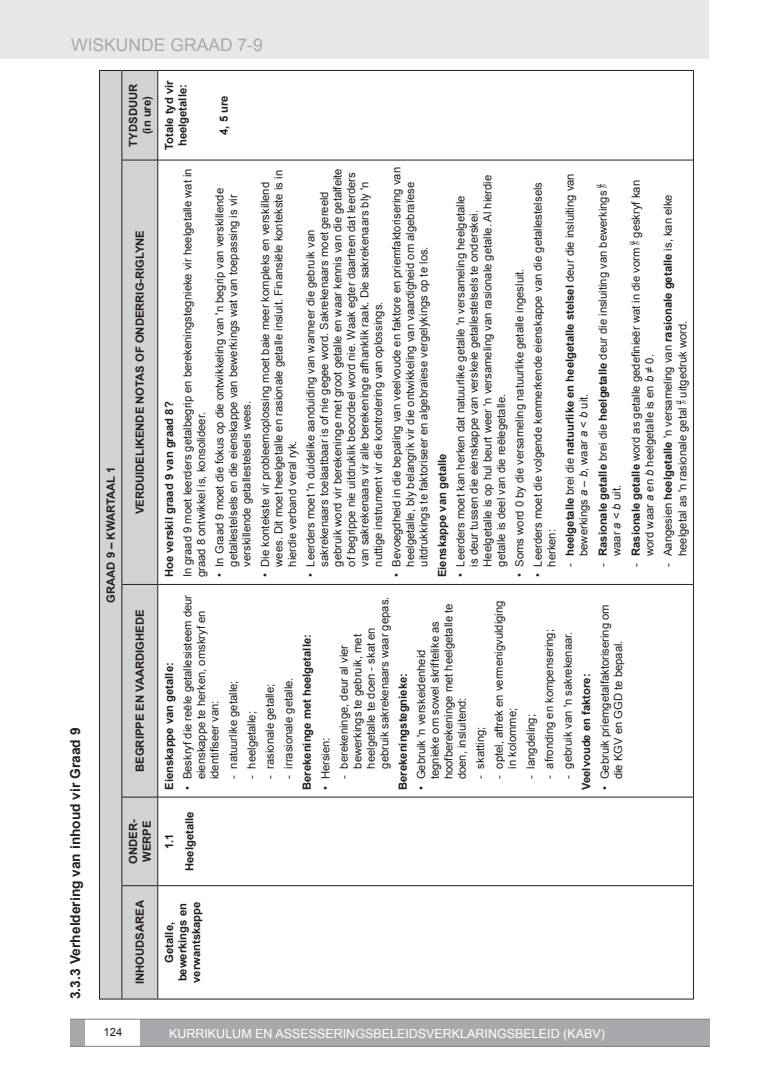
<style>
.page{position:relative;width:780px;height:1088px;background:#fff}
.page>*{position:absolute;margin:0;border:0;box-sizing:border-box;transform-origin:0 0}
.t1{font:17.5px "Arial";color:#a8a9ad}
.t2{font:700 13.75px "Arial";color:#231f20}
.t3{font:12.5px "Arial";color:#fff}
.t4{font:11.25px/13.5px "Arial";color:#231f20}
.t5{font:700 11.25px/13.5px "Arial";color:#231f20;text-align:center}
.t6{font:italic 7.5px/6.5px "Times New Roman";color:#231f20}
.s1{font-weight:700}
.s2{font-style:italic}
.s3{font-family:"Times New Roman";font-style:italic;font-size:7.5px}
</style>
<div class="page">
<div style="left:0;top:0;width:708px;height:58px;background:#e6e7e9"></div>
<div style="left:70px;top:1019px;width:15px;height:27px;background:#a8a9ad"></div>
<div style="left:140px;top:1019px;width:570px;height:27px;background:#a8a9ad"></div>
<hr style="left:70px;top:1046px;width:640px;height:1px;background:#808285">
<hr style="left:70px;top:1019px;width:640px;height:1px;background:#808285">
<div style="left:100px;top:71px;width:57px;height:928px;background:#d1d2d4"></div>
<svg style="left:100px;top:999px;width:22px;height:1px"></svg>
<hr style="left:99px;top:886px;width:1px;height:113px;background:#231f20">
<hr style="left:99px;top:797px;width:1px;height:89px;background:#231f20">
<hr style="left:99px;top:584px;width:1px;height:213px;background:#231f20">
<hr style="left:99px;top:160px;width:1px;height:424px;background:#231f20">
<hr style="left:99px;top:70px;width:1px;height:90px;background:#231f20">
<svg style="left:100px;top:70px;width:22px;height:1px"></svg>
<hr style="left:122px;top:999px;width:35px;height:1px;background:#231f20">
<hr style="left:122px;top:886px;width:1px;height:113px;background:#231f20">
<hr style="left:122px;top:797px;width:1px;height:89px;background:#231f20">
<hr style="left:122px;top:584px;width:1px;height:213px;background:#231f20">
<hr style="left:122px;top:160px;width:1px;height:424px;background:#231f20">
<hr style="left:122px;top:70px;width:1px;height:90px;background:#231f20">
<hr style="left:122px;top:885px;width:35px;height:1px;background:#231f20">
<hr style="left:122px;top:797px;width:35px;height:1px;background:#231f20">
<hr style="left:122px;top:584px;width:35px;height:1px;background:#231f20">
<hr style="left:122px;top:160px;width:35px;height:1px;background:#231f20">
<hr style="left:122px;top:70px;width:35px;height:1px;background:#231f20">
<hr style="left:158px;top:999px;width:535px;height:1px;background:#231f20">
<hr style="left:157px;top:886px;width:1px;height:113px;background:#231f20">
<hr style="left:157px;top:797px;width:1px;height:89px;background:#231f20">
<hr style="left:157px;top:584px;width:1px;height:213px;background:#231f20">
<hr style="left:157px;top:160px;width:1px;height:424px;background:#231f20">
<hr style="left:157px;top:70px;width:1px;height:90px;background:#231f20">
<hr style="left:158px;top:885px;width:535px;height:1px;background:#231f20">
<hr style="left:158px;top:797px;width:535px;height:1px;background:#231f20">
<hr style="left:158px;top:584px;width:535px;height:1px;background:#231f20">
<hr style="left:158px;top:160px;width:535px;height:1px;background:#231f20">
<hr style="left:158px;top:70px;width:535px;height:1px;background:#231f20">
<hr style="left:693px;top:886px;width:1px;height:113px;background:#231f20">
<hr style="left:693px;top:797px;width:1px;height:89px;background:#231f20">
<hr style="left:693px;top:584px;width:1px;height:213px;background:#231f20">
<hr style="left:693px;top:160px;width:1px;height:424px;background:#231f20">
<hr style="left:693px;top:70px;width:1px;height:90px;background:#231f20">
<h1 class="t1" style="left:71px;top:34px;width:193px">WISKUNDE GRAAD 7-9</h1>
<p class="t2" style="left:66px;top:999px;width:273px;rotate:-90deg">3.3.3 Verheldering van inhoud vir Graad 9</p>
<p class="t5" style="left:104px;top:603px;width:137px;rotate:-90deg">GRAAD 9 – KWARTAAL 1</p>
<p class="t5" style="left:127px;top:146px;width:64px;rotate:-90deg">TYDSDUUR (in ure)</p>
<p class="t5" style="left:133px;top:514px;width:286px;rotate:-90deg">VERDUIDELIKENDE NOTAS OF ONDERRIG-RIGLYNE</p>
<p class="t5" style="left:133px;top:772px;width:164px;rotate:-90deg">BEGRIPPE EN VAARDIGHEDE</p>
<p class="t5" style="left:127px;top:863px;width:46px;text-align:left;rotate:-90deg">ONDER-<br>WERPE</p>
<p class="t5" style="left:163px;top:150px;width:71px;rotate:-90deg">Totale tyd vir heelgetalle:</p>
<p class="t5" style="left:217px;top:135px;width:41px;rotate:-90deg">4, 5 ure</p>
<p class="t5" style="left:163px;top:577px;width:177px;rotate:-90deg">Hoe verskil graad 9 van graad 8?</p>
<p class="t4" style="left:181px;top:577px;width:410px;rotate:-90deg">In graad 9 moet leerders getalbegrip en berekeningstegnieke vir heelgetalle wat in graad 8 ontwikkel is, konsolideer.</p>
<p class="t4" style="left:213px;top:567px;width:380px;text-indent:-11px;rotate:-90deg">• In Graad 9 moet die fokus op die ontwikkeling van 'n begrip van verskillende getallestelsels en die eienskappe van bewerkings wat van toepassing is vir verskillende getallestelsels wees.</p>
<p class="t4" style="left:258px;top:567px;width:398px;text-indent:-11px;rotate:-90deg">• Die kontekste vir probleemoplossing moet baie meer kompleks en verskillend wees. Dit moet heelgetalle en rasionale getalle insluit. Finansiële kontekste is in hierdie verband veral ryk.</p>
<p class="t4" style="left:304px;top:567px;width:400px;text-indent:-11px;rotate:-90deg">• Leerders moet 'n duidelike aanduiding van wanneer die gebruik van sakrekenaars toelaatbaar is of nie gegee word. Sakrekenaars moet gereeld gebruik word vir berekeninge met groot getalle en waar kennis van die getalfeite of begrippe nie uitdruklik beoordeel word nie. Waak egter daarteen dat leerders van sakrekenaars vir alle berekeninge afhanklik raak. Die sakrekenaars bly 'n nuttige instrument vir die kontrolering van oplossings.</p>
<p class="t4" style="left:390px;top:567px;width:401px;text-indent:-11px;rotate:-90deg">• Bevoegdheid in die bepaling van veelvoude en faktore en priemfaktorisering van heelgetalle, bly belangrik vir die ontwikkeling van vaardigheid om algebraïese uitdrukkings te faktoriseer en algebraïese vergelykings op te los.</p>
<p class="t5" style="left:435px;top:577px;width:125px;rotate:-90deg">Eienskappe van getalle</p>
<p class="t4" style="left:454px;top:567px;width:393px;text-indent:-11px;rotate:-90deg">• Leerders moet kan herken dat natuurlike getalle 'n versameling heelgetalle<br>is deur tussen die eienskappe van verskeie getallestelsels te onderskei.<br>Heelgetalle is op hul beurt weer 'n versameling van rasionale getalle. Al hierdie getalle is deel van die reëlegetalle.</p>
<p class="t4" style="left:513px;top:577px;width:310px;rotate:-90deg">• Soms word 0 by die versameling natuurlike getalle ingesluit.</p>
<p class="t4" style="left:531px;top:567px;width:386px;text-indent:-11px;rotate:-90deg">• Leerders moet die volgende kenmerkende eienskappe van die getallestelsels herken:</p>
<p class="t4" style="left:563px;top:556px;width:384px;text-indent:-11px;rotate:-90deg">- <span class="s1">heelgetalle</span> brei die <span class="s1">natuurlike en heelgetalle stelsel</span> deur die insluiting van bewerkings <span class="s2">a</span> – <span class="s2">b</span>, waar <span class="s2">a</span> &lt; <span class="s2">b</span> uit.</p>
<p class="t6" style="left:594px;top:188px;width:5px;rotate:-90deg">a b</p>
<p class="t4" style="left:596px;top:567px;width:377px;rotate:-90deg">- <span class="s1">Rasionale getalle</span> brei die <span class="s1">heelgetalle</span> deur die insluiting van bewerkings</p>
<p class="t4" style="left:609px;top:556px;width:72px;rotate:-90deg">waar <span class="s2">a</span> &lt; <span class="s2">b</span> uit.</p>
<p class="t4" style="left:629px;top:567px;width:388px;rotate:-90deg">- <span class="s1">Rasionale getalle</span> word as getalle gedefinieër wat in die vorm <span class="s3">b</span> geskryf kan</p>
<p class="t4" style="left:660px;top:556px;width:363px;line-height:14.5px;text-indent:-11px;rotate:-90deg">- Aangesien <span class="s1">heelgetalle</span> 'n versameling van <span class="s1">rasionale getalle</span> is, kan elke heelgetal as 'n rasionale getal <span class="s3">b</span> uitgedruk word.</p>
<p class="t6" style="left:627px;top:245px;width:5px;rotate:-90deg">a</p>
<p class="t4" style="left:642px;top:556px;width:203px;rotate:-90deg">word waar <span class="s2">a</span> en <span class="s2">b</span> heelgetalle is en <span class="s2">b</span> ≠ 0.</p>
<p class="t6" style="left:673px;top:404px;width:5px;rotate:-90deg">a</p>
<p class="t4" style="left:181px;top:779px;width:186px;text-indent:-11px;rotate:-90deg">• Beskryf die reële getallesisteem deur eienskappe te herken, omskryf en identifiseer van:</p>
<p class="t5" style="left:163px;top:790px;width:129px;rotate:-90deg">Eienskappe van getalle:</p>
<p class="t5" style="left:159px;top:871px;width:61px;line-height:20.6px;rotate:-90deg">1.1<br>Heelgetalle</p>
<p class="t4" style="left:226px;top:779px;width:100px;rotate:-90deg">- natuurlike getalle;</p>
<p class="t4" style="left:245px;top:779px;width:70px;rotate:-90deg">- heelgetalle;</p>
<p class="t5" style="left:300px;top:790px;width:157px;rotate:-90deg">Berekeninge met heelgetalle:</p>
<p class="t4" style="left:263px;top:779px;width:97px;rotate:-90deg">- rasionale getalle;</p>
<p class="t4" style="left:282px;top:779px;width:103px;rotate:-90deg">- irrasionale getalle.</p>
<p class="t4" style="left:319px;top:790px;width:54px;rotate:-90deg">• Hersien:</p>
<p class="t4" style="left:337px;top:769px;width:173px;text-indent:-11px;rotate:-90deg">- berekeninge, deur al vier bewerkings te gebruik, met heelgetalle te doen - skat en gebruik sakrekenaars waar gepas.</p>
<p class="t4" style="left:414px;top:779px;width:177px;text-indent:-11px;rotate:-90deg">• Gebruik 'n verskeidenheid<br>tegnieke om sowel skriftelike as hoofberekeninge met heelgetalle te doen, insluitend:</p>
<p class="t5" style="left:396px;top:790px;width:118px;rotate:-90deg">Berekeningstegnieke:</p>
<p class="t4" style="left:492px;top:769px;width:170px;text-indent:-11px;rotate:-90deg">- optel, aftrek en vermenigvuldiging in kolomme;</p>
<p class="t4" style="left:473px;top:779px;width:54px;rotate:-90deg">- skatting;</p>
<p class="t4" style="left:542px;top:779px;width:152px;rotate:-90deg">- afronding en kompensering;</p>
<p class="t4" style="left:561px;top:779px;width:149px;rotate:-90deg">- gebruik van 'n sakrekenaar.</p>
<p class="t5" style="left:579px;top:790px;width:118px;rotate:-90deg">Veelvoude en faktore:</p>
<p class="t4" style="left:524px;top:779px;width:67px;rotate:-90deg">- langdeling;</p>
<p class="t4" style="left:598px;top:779px;width:177px;text-indent:-11px;rotate:-90deg">• Gebruik priemgetalfaktorisering om die KGV en GGD te bepaal.</p>
<p class="t5" style="left:133px;top:984px;width:85px;rotate:-90deg">INHOUDSAREA</p>
<p class="t5" style="left:163px;top:983px;width:83px;rotate:-90deg">Getalle, bewerkings en verwantskappe</p>
<p class="t4" style="left:104px;top:1025px;width:20px">124</p>
<p class="t3" style="left:169px;top:1025px;width:437px">KURRIKULUM EN ASSESSERINGSBELEIDSVERKLARINGSBELEID (KABV)</p>
</div>
